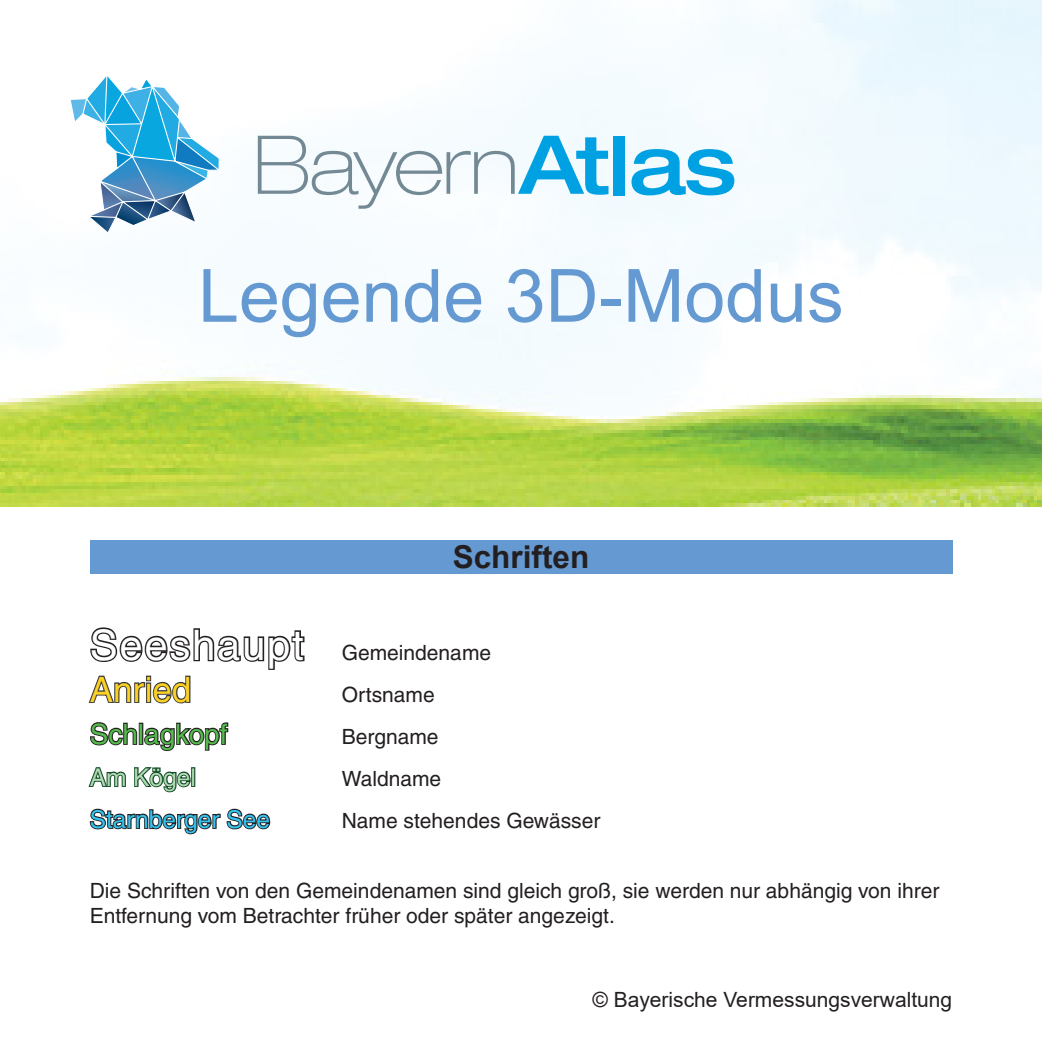
<style>
.page{position:relative;width:1042px;height:1042px;background:#fff}
.page>*{position:absolute;margin:0;border:0;box-sizing:border-box;transform-origin:0 0}
.t1{font:73.5px "Arial";color:#6599d1}
.t2{font:35px "Helvetica";color:#fcd125}
.t3{font:700 31.5px "Arial";color:#231f20}
.t4{font:28px "Helvetica";color:#55ba4d}
.t5{font:24.5px "Helvetica";color:#34c5f1}
.t6{font:24.5px "Helvetica";color:#b2dbb5}
.t7{font:21px/25.2px "Helvetica";color:#231f20}
.t8{font:21px "Arial";color:#231f20}
.s1{font-size:42px;color:#fff}
</style>
<div class="page">
<img style="left:0;top:0;width:1042px;height:507px">
<svg style="left:69px;top:73px;width:151px;height:162px"></svg>
<svg style="left:258px;top:136px;width:350px;height:73px"></svg>
<div style="left:613px;top:136px;width:12px;height:59px;background:#00a1e3"></div>
<svg style="left:631px;top:149px;width:103px;height:46px"></svg>
<div style="left:90px;top:540px;width:862px;height:33px;background:#6599d1"></div>
<svg style="left:88px;top:627px;width:217px;height:77px"></svg>
<svg style="left:90px;top:722px;width:139px;height:29px"></svg>
<svg style="left:88px;top:767px;width:38px;height:20px"></svg>
<svg style="left:134px;top:767px;width:57px;height:26px"></svg>
<div style="left:191px;top:767px;width:4px;height:20px;border:2px solid #0b4621"></div>
<svg style="left:89px;top:808px;width:182px;height:27px"></svg>
<h1 class="t1" style="left:198px;top:245px;width:647px">Legende 3D-Modus</h1>
<h3 class="t3" style="left:453px;top:535px;width:138px">Schriften</h3>
<p class="t7" style="left:90px;top:640px;width:403px"><span class="s1">Seeshaupt</span> Gemeindename</p>
<h2 class="t2" style="left:90px;top:669px;width:103px">Anried</h2>
<p class="t7" style="left:342px;top:682px;width:95px">Ortsname</p>
<h3 class="t4" style="left:90px;top:718px;width:139px">Schlagkopf</h3>
<p class="t7" style="left:342px;top:724px;width:98px">Bergname</p>
<p class="t6" style="left:90px;top:763px;width:108px">Am Kögel</p>
<p class="t7" style="left:342px;top:766px;width:101px">Waldname</p>
<p class="t5" style="left:90px;top:805px;width:182px">Starnberger See</p>
<p class="t7" style="left:342px;top:808px;width:260px">Name stehendes Gewässer</p>
<p class="t7" style="left:90px;top:878px;width:851px">Die Schriften von den Gemeindenamen sind gleich groß, sie werden nur abhängig von ihrer<br>Entfernung vom Betrachter früher oder später angezeigt.</p>
<p class="t8" style="left:592px;top:985px;width:361px">© Bayerische Vermessungsverwaltung</p>
</div>
